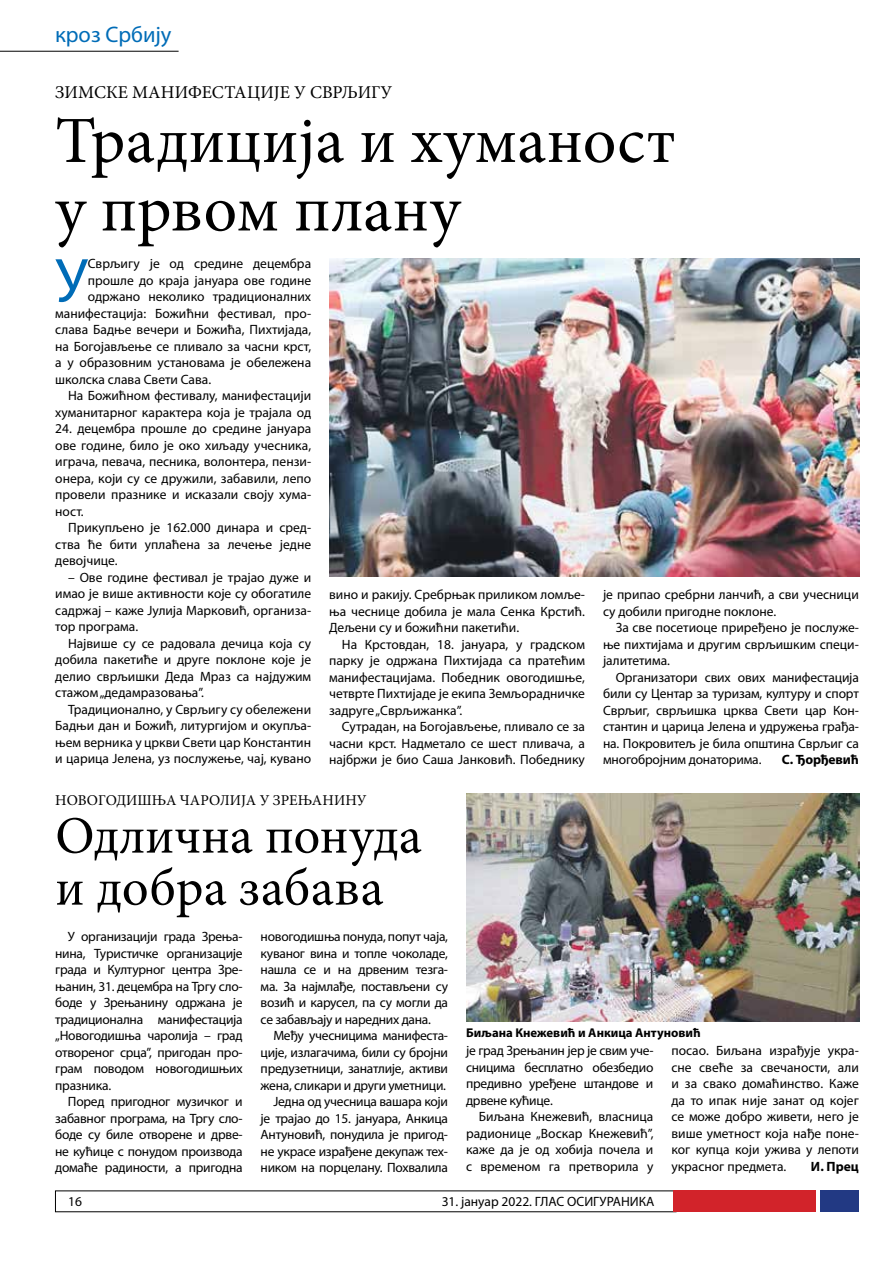
<style>
.page{position:relative;width:893px;height:1263px;background:#fff}
.page>*{position:absolute;margin:0;border:0;box-sizing:border-box;transform-origin:0 0}
.t1{font:66px/68.6px "Minion Pro";letter-spacing:.005em;color:#000}
.t2{font:62.4px "Myriad Pro";color:#006cb7}
.t3{font:52.5px/52.1px "Minion Pro";color:#000}
.t4{font:22.5px "Myriad Pro";color:#006cb7}
.t5{font:18px "Minion Pro";color:#000}
.t6{font:15px "Minion Pro";color:#000}
.t7{font:13.5px/16.5px "Myriad Pro";color:#000;text-align:justify}
.t8{font:13.5px/16.5px "Myriad Pro";letter-spacing:-.02em;color:#000;text-align:right}
.t9{font:700 13.5px "Myriad Pro";letter-spacing:-.01em;color:#000}
.t10{font:700 12.75px "Myriad Pro";color:#000}
</style>
<div class="page">
<div style="left:821px;top:1191px;width:38px;height:21px;background:#223983"></div>
<div style="left:673px;top:1191px;width:143px;height:21px;background:#d2232a"></div>
<hr style="left:0;top:51px;width:179px;height:1px;background:#000">
<img style="left:329px;top:258px;width:530px;height:318px">
<img style="left:466px;top:794px;width:393px;height:228px">
<h3 class="t4" style="left:55px;top:21px;width:118px">кроз Србију</h3>
<h3 class="t5" style="left:55px;top:80px;width:338px">ЗИМ-СКЕ МАНИ-ФЕ-СТАЦИ-ЈЕ У СВРЉИ-ГУ</h3>
<h1 class="t1" style="left:55px;top:107px;width:622px">Традиција и хуманост у првом плану</h1>
<h2 class="t2" style="left:55px;top:242px;width:34px">У</h2>
<p class="t7" style="left:88px;top:255px;width:225px">Сврљигу је од средине децембра</p>
<p class="t7" style="left:88px;top:272px;width:225px">прошле до краја јануара ове године</p>
<p class="t7" style="left:88px;top:288px;width:225px">одржано неколико традиционалних</p>
<p class="t7" style="left:55px;top:305px;width:257px">манифестација: Божићни фестивал, про-</p>
<p class="t7" style="left:55px;top:321px;width:257px">слава Бадње вечери и Божића, Пихтијада,</p>
<p class="t7" style="left:55px;top:338px;width:257px">на Богојављење се пливало за часни крст,</p>
<p class="t7" style="left:55px;top:354px;width:257px">а у образовним установама је обележена</p>
<p class="t7" style="left:55px;top:371px;width:157px">школска слава Свети Сава.</p>
<p class="t7" style="left:68px;top:387px;width:245px">На Божићном фестивалу, манифестацији</p>
<p class="t7" style="left:55px;top:404px;width:257px">хуманитарног карактера која је трајала од</p>
<p class="t7" style="left:55px;top:420px;width:257px">24. децембра прошле до средине јануара ове године, било је око хиљаду учесника, играча, певача, песника, волонтера, пензи&shy;онера, који су се дружили, забавили, лепо провели празнике и исказали своју хума&shy;ност.</p>
<p class="t7" style="left:55px;top:519px;width:257px;text-indent:13px">Прикупљено је 162.000 динара и сред&shy;ства ће бити уплаћена за лечење једне девојчице.</p>
<p class="t7" style="left:55px;top:569px;width:257px;text-indent:13px">– Ове године фестивал је трајао дуже и имао је више активности које су обогатиле садржај – каже Јулија Марковић, организа&shy;тор програма.</p>
<p class="t7" style="left:55px;top:635px;width:257px;text-indent:13px">Највише су се радовала дечица која су добила пакетиће и друге поклоне које је делио сврљишки Деда Мраз са најдужим стажом „дедамразовања”.</p>
<p class="t7" style="left:55px;top:701px;width:257px;text-indent:13px">Традиционално, у Сврљигу су обележени Бадњи дан и Божић, литургијом и окупља&shy;њем верника у цркви Свети цар Константин и царица Јелена, уз послужење, чај, кувано</p>
<p class="t7" style="left:329px;top:586px;width:257px">вино и ракију. Сребрњак приликом ломље&shy;ња чеснице добила је мала Сенка Крстић.<br>Дељени су и божићни пакетићи.</p>
<p class="t7" style="left:329px;top:636px;width:257px;text-indent:13px">На Крстовдан, 18. јануара, у градском парку је одржана Пихтијада са пратећим манифестацијама. Победник овогодишње, четврте Пихтијаде је екипа Земљорадничке задруге „Сврљижанка”.</p>
<p class="t7" style="left:329px;top:718px;width:257px;text-indent:13px">Сутрадан, на Богојављење, пливало се за часни крст. Надметало се шест пливача, а најбржи је био Саша Јанковић. Победнику</p>
<p class="t6" style="left:55px;top:790px;width:171px">НОВОГОДИ-ШЊА ЧАРО-ЛИ-Ј</p>
<p class="t6" style="left:246px;top:790px;width:122px">А У ЗРЕ-ЊАНИ-НУ</p>
<h3 class="t3" style="left:55px;top:810px;width:368px">Одлична понуда и добра забава</h3>
<p class="t7" style="left:603px;top:586px;width:257px">је припао сребрни ланчић, а сви учесници су добили пригодне поклоне.</p>
<p class="t7" style="left:603px;top:619px;width:257px;text-indent:13px">За све посетиоце приређено је послуже&shy;ње пихтијама и другим сврљишким специ&shy;јалитетима.</p>
<p class="t7" style="left:603px;top:669px;width:257px;text-indent:13px">Организатори свих ових манифестација били су Центар за туризам, културу и спорт Сврљиг, сврљишка црква Свети цар Кон&shy;стантин и царица Јелена и удружења грађа&shy;на. Покровитељ је била општина Сврљиг са многобројним донаторима.</p>
<p class="t9" style="left:782px;top:751px;width:79px">С. Ђорђевић</p>
<p class="t7" style="left:55px;top:928px;width:189px;text-indent:13px">У организацији града Зрења&shy;нина, Туристичке организације града и Културног центра Зре&shy;њанин, 31. децембра на Тргу сло&shy;боде у Зрењанину одржана је традиционална манифестација „Новогодишња чаролија – град отвореног срца”, пригодан про&shy;грам поводом новогодишњих празника.</p>
<p class="t7" style="left:55px;top:1093px;width:189px;text-indent:13px">Поред пригодног музичког и забавног програма, на Тргу сло&shy;боде су биле отворене и дрве&shy;не кућице с понудом производа домаће радиности, а пригодна</p>
<p class="t7" style="left:261px;top:928px;width:189px">новогодишња понуда, попут чаја, куваног вина и топле чоколаде, нашла се и на дрвеним тезга&shy;ма. За најмлађе, постављени су возић и карусел, па су могли да се забављају и наредних дана.</p>
<p class="t8" style="left:261px;top:1027px;width:189px">Међу учесницима манифеста&shy;ције, излагачима, били су бројни предузетници, занатлије, активи жена, сликари и други уметници.<br>Једна од учесница вашара који је трајао до 15. јануара, Анкица<br>Антуновић, понудила је пригод&shy;не украсе израђене декупаж тех&shy;ником на порцелану. Похвалила</p>
<p class="t10" style="left:466px;top:1024px;width:236px">Биљана Кнежевић и Анкица Антуновић</p>
<p class="t7" style="left:466px;top:1042px;width:189px">је град Зрењанин јер је свим уче&shy;сницима бесплатно обезбедио предивно уређене штандове и дрвене кућице.</p>
<p class="t7" style="left:466px;top:1108px;width:189px;text-indent:13px">Биљана Кнежевић, власница радионице „Воскар Кнежевић”, каже да је од хобија почела и с временом га претворила у</p>
<p class="t7" style="left:671px;top:1042px;width:189px">посао. Биљана израђује укра&shy;сне свеће за свечаности, али и за свако домаћинство. Каже да то ипак није занат од којег се може добро живети, него је више уметност која нађе поне&shy;ког купца који ужива у лепоти украсног предмета.</p>
<p class="t9" style="left:811px;top:1157px;width:50px">И. Прец</p>
<p class="t7" style="left:68px;top:1193px;width:15px">16</p>
<p class="t7" style="left:442px;top:1193px;width:214px">31. јануар 2022. ГЛАС ОСИГУРАНИКА</p>
</div>
